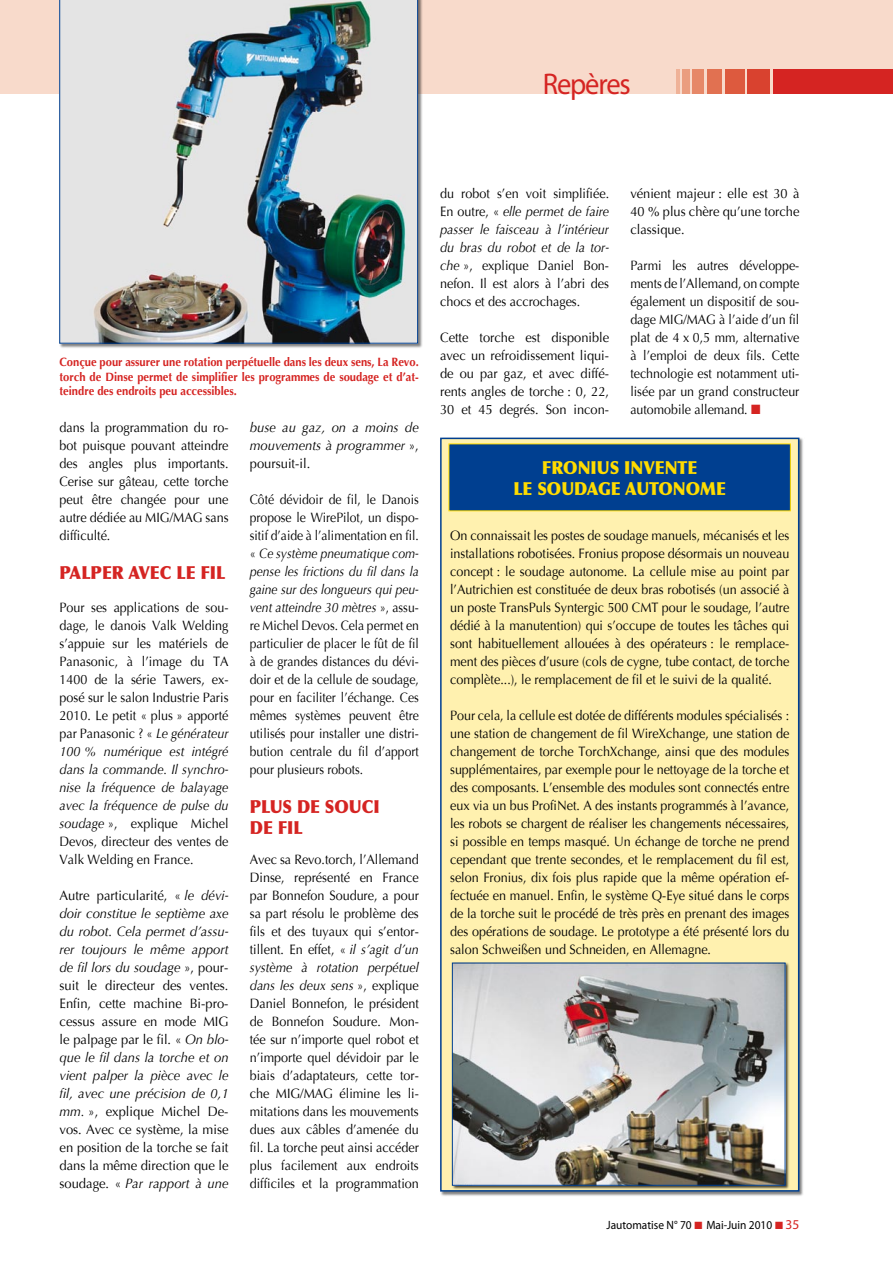
<style>
.page{position:relative;width:893px;height:1263px;background:#fff}
.page>*{position:absolute;margin:0;border:0;box-sizing:border-box;transform-origin:0 0}
.t1{font:30px "Myriad Pro";letter-spacing:-.04em;color:#d52422;scale:.95 1}
.t2{font:900 18px/21.6px "Optima";color:#d52422;scale:.9 1}
.t3{font:900 18px/21.6px "Optima";color:#ffdc00;text-align:center;scale:.9 1}
.t4{font:13.5px/18px "Optima";color:#000;text-align:justify;scale:.93 1}
.t5{font:13.5px/18px "Optima";color:#000;text-align:justify;scale:.9 1}
.t6{font:13.5px/18px "Optima";color:#000;text-align:justify;scale:.96 1}
.t7{font:13.5px/18px "Optima";color:#000;text-align:justify;scale:.92 1}
.t8{font:13.5px/18px "Optima";color:#000;text-align:justify;scale:.95 1}
.t9{font:italic 13.5px/18px "Optima";color:#000;text-align:justify;scale:.96 1}
.t10{font:700 12px/14.4px "Optima";color:#d52422;text-align:justify;scale:.93 1}
.t11{font:12px "Myriad Pro";color:#000;scale:.95 1}
.s1{font-style:italic}
.s2{font-style:normal}
.s3{color:#d52422}
.s4{font-size:13.5px;color:#d52422}
</style>
<div class="page">
<div style="left:0;top:0;width:893px;height:94px;background:#f8dacb"></div>
<div style="left:773px;top:70px;width:120px;height:24px;background:#d52422"></div>
<div style="left:747px;top:70px;width:23px;height:24px;background:#d9422f"></div>
<div style="left:725px;top:70px;width:19px;height:24px;background:#dd5a3e"></div>
<div style="left:707px;top:70px;width:15px;height:24px;background:#e17151"></div>
<div style="left:693px;top:70px;width:11px;height:24px;background:#e68868"></div>
<div style="left:683px;top:70px;width:7px;height:24px;background:#ea9d7f"></div>
<hr style="left:676px;top:70px;width:4px;height:24px;background:#efb298">
<div style="left:439px;top:437px;width:366px;height:760px;background:#000;opacity:.5"></div>
<div style="left:441px;top:438px;width:358px;height:753px;background:#fff1af"></div>
<div style="left:440px;top:438px;width:359px;height:753px;border:2px solid #003f90"></div>
<div style="left:449px;top:444px;width:341px;height:67px;background:#003f90"></div>
<div style="left:451px;top:962px;width:340px;height:229px;background:#000;opacity:.75"></div>
<img style="left:454px;top:965px;width:329px;height:218px">
<div style="left:59px;top:0;width:364px;height:349px;background:#000;opacity:.5"></div>
<img style="left:60px;top:0;width:358px;height:343px">
<h1 class="t1" style="left:543px;top:65px;width:94px">Repères</h1>
<p class="t10" style="left:60px;top:355px;width:388px">Conçue pour assurer une rotation perpétuelle dans les deux sens, La Revo. torch de Dinse permet de simplifier les programmes de soudage et d’at&shy;teindre des endroits peu accessibles.</p>
<p class="t4" style="left:60px;top:419px;width:183px">dans la programmation du ro&shy;bot puisque pouvant atteindre des angles plus importants.<br>Cerise sur gâteau, cette torche peut être changée pour une autre dédiée au MIG/MAG sans difficulté.</p>
<h2 class="t2" style="left:60px;top:562px;width:184px">PALPER AVEC LE FIL</h2>
<p class="t4" style="left:60px;top:599px;width:183px">Pour ses applications de sou&shy;dage, le danois Valk Welding s’appuie sur les matériels de Panasonic, à l’image du TA 1400 de la série Tawers, ex&shy;posé sur le salon Industrie Paris 2010. Le petit « plus » apporté par Panasonic ? « <span class="s1">Le générateur 100 % numérique est intégré dans la commande. Il synchro&shy;nise la fréquence de balayage avec la fréquence de pulse du soudage</span> », explique Michel Devos, directeur des ventes de Valk Welding en France.</p>
<p class="t6" style="left:60px;top:887px;width:178px">Autre particularité, « <span class="s1">le dévi&shy;doir constitue le septième axe du robot. Cela permet d’assu&shy;rer toujours le même apport de fil lors du soudage</span> », pour&shy;suit le directeur des ventes.<br>Enfin, cette machine Bi-pro&shy;cessus assure en mode MIG le palpage par le fil. « <span class="s1">On blo&shy;que le fil dans la torche et on vient palper la pièce avec le fil, avec une précision de 0,1 mm.</span> », explique Michel De&shy;vos. Avec ce système, la mise en position de la torche se fait dans la même direction que le soudage. « <span class="s1">Par rapport à une</span></p>
<p class="t9" style="left:250px;top:419px;width:178px">buse au gaz, on a moins de mouvements à programmer <span class="s2">», poursuit-il.</span></p>
<p class="t5" style="left:250px;top:491px;width:189px">Côté dévidoir de fil, le Danois propose le WirePilot, un dispo&shy;sitif d’aide à l’alimentation en fil. « <span class="s1">Ce système pneumatique com&shy;pense les frictions du fil dans la gaine sur des longueurs qui peu&shy;vent atteindre 30 mètres</span> », assu&shy;re Michel Devos. Cela permet en particulier de placer le fût de fil à de grandes distances du dévi&shy;doir et de la cellule de soudage, pour en faciliter l’échange. Ces mêmes systèmes peuvent être utilisés pour installer une distri&shy;bution centrale du fil d’apport pour plusieurs robots.</p>
<h2 class="t2" style="left:250px;top:796px;width:146px">PLUS DE SOUCI<br>DE FIL</h2>
<p class="t4" style="left:250px;top:851px;width:183px">Avec sa Revo.torch, l’Allemand Dinse, représenté en France par Bonnefon Soudure, a pour sa part résolu le problème des fils et des tuyaux qui s’entor&shy;tillent. En effet, « <span class="s1">il s’agit d’un système à rotation perpétuel dans les deux sens</span> », explique Daniel Bonnefon, le président de Bonnefon Soudure. Mon&shy;tée sur n’importe quel robot et n’importe quel dévidoir par le biais d’adaptateurs, cette tor&shy;che MIG/MAG élimine les li&shy;mitations dans les mouvements dues aux câbles d’amenée du fil. La torche peut ainsi accéder plus facilement aux endroits difficiles et la programmation</p>
<p class="t4" style="left:440px;top:185px;width:183px">du robot s’en voit simplifiée.<br>En outre, « <span class="s1">elle permet de faire passer le faisceau à l’intérieur du bras du robot et de la tor&shy;che</span> », explique Daniel Bon&shy;nefon. Il est alors à l’abri des chocs et des accrochages.</p>
<p class="t8" style="left:440px;top:329px;width:179px">Cette torche est disponible avec un refroidissement liqui&shy;de ou par gaz, et avec diffé&shy;rents angles de torche : 0, 22, 30 et 45 degrés. Son incon-</p>
<p class="t8" style="left:630px;top:185px;width:179px">vénient majeur : elle est 30 à 40 % plus chère qu’une torche classique.</p>
<p class="t7" style="left:630px;top:257px;width:185px">Parmi les autres développe&shy;ments de l’Allemand, on compte également un dispositif de sou&shy;dage MIG/MAG à l’aide d’un fil plat de 4 x 0,5 mm, alternative à l’emploi de deux fils. Cette technologie est notamment uti&shy;lisée par un grand constructeur automobile allemand. <span class="s3">■</span></p>
<h2 class="t3" style="left:513px;top:457px;width:238px">FRONIUS INVENTE<br>LE SOUDAGE AUTONOME</h2>
<p class="t4" style="left:450px;top:527px;width:366px">On connaissait les postes de soudage manuels, mécanisés et les installations robotisées. Fronius propose désormais un nouveau concept : le soudage autonome. La cellule mise au point par l’Autrichien est constituée de deux bras robotisés (un associé à un poste TransPuls Syntergic 500 CMT pour le soudage, l’autre dédié à la manutention) qui s’occupe de toutes les tâches qui sont habituellement allouées à des opérateurs : le remplace&shy;ment des pièces d’usure (cols de cygne, tube contact, de torche complète...), le remplacement de fil et le suivi de la qualité.</p>
<p class="t4" style="left:450px;top:707px;width:366px">Pour cela, la cellule est dotée de différents modules spécialisés : une station de changement de fil WireXchange, une station de changement de torche TorchXchange, ainsi que des modules supplémentaires, par exemple pour le nettoyage de la torche et des composants. L’ensemble des modules sont connectés entre eux via un bus ProfiNet. A des instants programmés à l’avance, les robots se chargent de réaliser les changements nécessaires, si possible en temps masqué. Un échange de torche ne prend cependant que trente secondes, et le remplacement du fil est, selon Fronius, dix fois plus rapide que la même opération ef&shy;fectuée en manuel. Enfin, le système Q-Eye situé dans le corps de la torche suit le procédé de très près en prenant des images des opérations de soudage. Le prototype a été présenté lors du salon Schweißen und Schneiden, en Allemagne.</p>
<p class="t11" style="left:606px;top:1217px;width:205px">Jautomatise N° 70 <span class="s3">■</span> Mai-Juin 2010 <span class="s3">■</span> <span class="s4">35</span></p>
</div>
